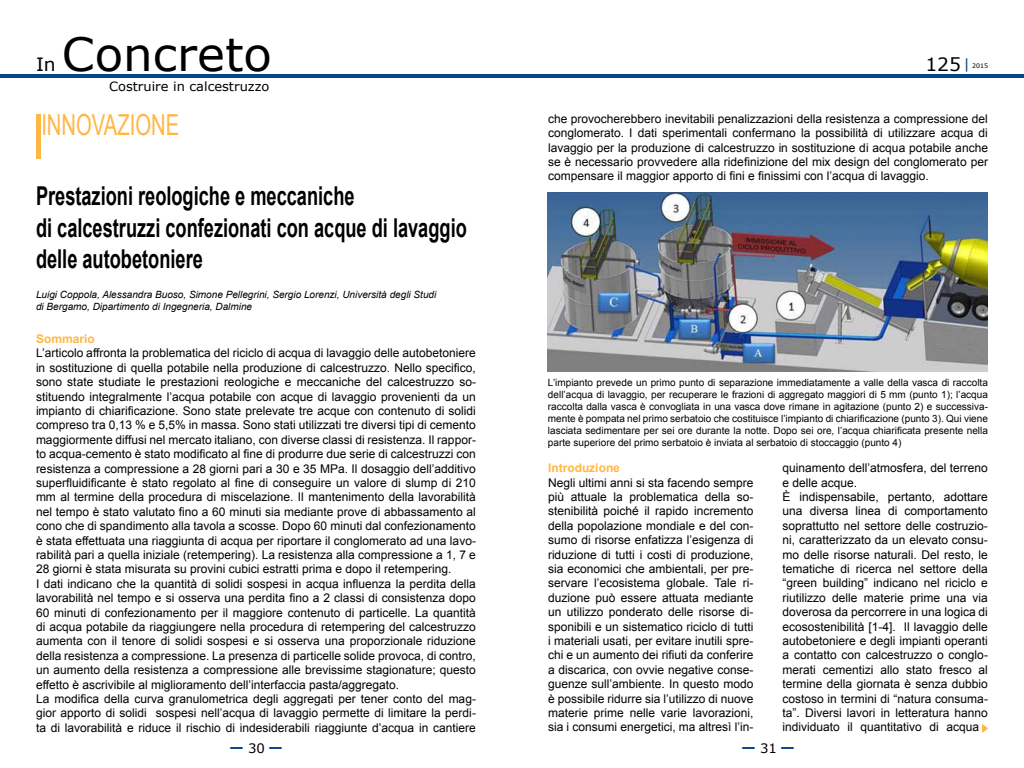
<style>
.page{position:relative;width:1024px;height:768px;background:#fff}
.page>*{position:absolute;margin:0;border:0;box-sizing:border-box;transform-origin:0 0}
.t1{font:45.8px "Verdana";color:#000}
.t2{font:28.9px "Arial";color:#ffb743;scale:.7 1}
.t3{font:700 26px/31.2px "Arial";color:#000;scale:.7 1}
.t4{font:25px "Verdana";color:#00488d}
.t5{font:18.3px "Verdana";color:#000}
.t6{font:12.7px "Verdana";color:#000}
.t7{font:12px/14.4px "Arial";color:#000}
.t8{font:700 12px "Arial";color:#ffb743}
.t9{font:10px/12px "Arial";color:#000;text-align:justify}
.t10{font:italic 10px/12px "Arial";color:#000}
.t11{font:6.2px "Verdana";color:#000}
.s1{font-size:13px;color:#000}
.s2{font-size:14px;color:#00488d}
</style>
<div class="page">
<hr style="left:0;top:74px;width:512px;height:4px;background:#00488d">
<hr style="left:512px;top:74px;width:512px;height:4px;background:#00488d">
<hr style="left:36px;top:114px;width:4px;height:44px;background:#ffb743">
<svg style="left:982px;top:724px;width:6px;height:9px"></svg>
<img style="left:548px;top:193px;width:440px;height:179px">
<h3 class="t5" style="left:36px;top:53px;width:21px">In</h3>
<h1 class="t1" style="left:62px;top:25px;width:211px">Concreto</h1>
<p class="t6" style="left:109px;top:79px;width:162px">Costruire in calcestruzzo</p>
<h2 class="t2" style="left:41px;top:106px;width:199px">INNOVAZIONE</h2>
<h3 class="t3" style="left:36px;top:181px;width:617px">Prestazioni reologiche e meccaniche<br>di calcestruzzi confezionati con acque di lavaggio delle autobetoniere</h3>
<p class="t10" style="left:36px;top:288px;width:402px">Luigi Coppola, Alessandra Buoso, Simone Pellegrini, Sergio Lorenzi, Università degli Studi di Bergamo, Dipartimento di Ingegneria, Dalmine</p>
<p class="t8" style="left:36px;top:331px;width:60px">Sommario</p>
<p class="t7" style="left:36px;top:346px;width:442px">L’articolo affronta la problematica del riciclo di acqua di lavaggio delle autobetoniere in sostituzione di quella potabile nella produzione di calcestruzzo. Nello specifico, sono state studiate le prestazioni reologiche e meccaniche del calcestruzzo so&shy;stituendo integralmente l’acqua potabile con acque di lavaggio provenienti da un impianto di chiarificazione. Sono state prelevate tre acque con contenuto di solidi compreso tra 0,13 % e 5,5% in massa. Sono stati utilizzati tre diversi tipi di cemento maggiormente diffusi nel mercato italiano, con diverse classi di resistenza. Il rappor&shy;to acqua-cemento è stato modificato al fine di produrre due serie di calcestruzzi con resistenza a compressione a 28 giorni pari a 30 e 35 MPa. Il dosaggio dell’additivo superfluidificante è stato regolato al fine di conseguire un valore di slump di 210 mm al termine della procedura di miscelazione. Il mantenimento della lavorabilità nel tempo è stato valutato fino a 60 minuti sia mediante prove di abbassamento al cono che di spandimento alla tavola a scosse. Dopo 60 minuti dal confezionamento è stata effettuata una riaggiunta di acqua per riportare il conglomerato ad una lavo&shy;rabilità pari a quella iniziale (retempering). La resistenza alla compressione a 1, 7 e 28 giorni è stata misurata su provini cubici estratti prima e dopo il retempering.<br>I dati indicano che la quantità di solidi sospesi in acqua influenza la perdita della lavorabilità nel tempo e si osserva una perdita fino a 2 classi di consistenza dopo 60 minuti di confezionamento per il maggiore contenuto di particelle. La quantità di acqua potabile da riaggiungere nella procedura di retempering del calcestruzzo aumenta con il tenore di solidi sospesi e si osserva una proporzionale riduzione della resistenza a compressione. La presenza di particelle solide provoca, di contro, un aumento della resistenza a compressione alle brevissime stagionature; questo effetto è ascrivibile al miglioramento dell’interfaccia pasta/aggregato.<br>La modifica della curva granulometrica degli aggregati per tener conto del mag&shy;gior apporto di solidi sospesi nell’acqua di lavaggio permette di limitare la perdi&shy;ta di lavorabilità e riduce il rischio di indesiderabili riaggiunte d’acqua in cantiere</p>
<h3 class="t4" style="left:228px;top:731px;width:57px">–<span class="s1">30</span>–</h3>
<h3 class="t5" style="left:925px;top:53px;width:46px">125<span class="s2">|</span></h3>
<p class="t11" style="left:972px;top:61px;width:18px">2015</p>
<p class="t7" style="left:548px;top:111px;width:442px;text-align:justify">che provocherebbero inevitabili penalizzazioni della resistenza a compressione del conglomerato. I dati sperimentali confermano la possibilità di utilizzare acqua di lavaggio per la produzione di calcestruzzo in sostituzione di acqua potabile anche se è necessario provvedere alla ridefinizione del mix design del conglomerato per compensare il maggior apporto di fini e finissimi con l’acqua di lavaggio.</p>
<p class="t9" style="left:548px;top:377px;width:441px">L’impianto prevede un primo punto di separazione immediatamente a valle della vasca di raccolta dell’acqua di lavaggio, per recuperare le frazioni di aggregato maggiori di 5 mm (punto 1); l’acqua raccolta dalla vasca è convogliata in una vasca dove rimane in agitazione (punto 2) e successiva&shy;mente è pompata nel primo serbatoio che costituisce l’impianto di chiarificazione (punto 3). Qui viene lasciata sedimentare per sei ore durante la notte. Dopo sei ore, l’acqua chiarificata presente nella parte superiore del primo serbatoio è inviata al serbatoio di stoccaggio (punto 4)</p>
<p class="t8" style="left:548px;top:460px;width:73px">Introduzione</p>
<p class="t7" style="left:548px;top:475px;width:207px;text-align:justify">Negli ultimi anni si sta facendo sempre più attuale la problematica della so&shy;stenibilità poiché il rapido incremento della popolazione mondiale e del con&shy;sumo di risorse enfatizza l’esigenza di riduzione di tutti i costi di produzione, sia economici che ambientali, per pre&shy;servare l’ecosistema globale. Tale ri&shy;duzione può essere attuata mediante un utilizzo ponderato delle risorse di&shy;sponibili e un sistematico riciclo di tutti i materiali usati, per evitare inutili spre&shy;chi e un aumento dei rifiuti da conferire a discarica, con ovvie negative conse&shy;guenze sull’ambiente. In questo modo è possibile ridurre sia l’utilizzo di nuove materie prime nelle varie lavorazioni, sia i consumi energetici, ma altresì l’in-</p>
<p class="t7" style="left:783px;top:461px;width:207px">quinamento dell’atmosfera, del terreno e delle acque.<br>È indispensabile, pertanto, adottare una diversa linea di comportamento soprattutto nel settore delle costruzio&shy;ni, caratterizzato da un elevato consu&shy;mo delle risorse naturali. Del resto, le tematiche di ricerca nel settore della “green building” indicano nel riciclo e riutilizzo delle materie prime una via doverosa da percorrere in una logica di ecosostenibilità [1-4]. Il lavaggio delle autobetoniere e degli impianti operanti a contatto con calcestruzzo o conglo&shy;merati cementizi allo stato fresco al termine della giornata è senza dubbio costoso in termini di “natura consuma&shy;ta”. Diversi lavori in letteratura hanno individuato il quantitativo di acqua</p>
<h3 class="t4" style="left:741px;top:731px;width:57px">–<span class="s1">31</span>–</h3>
</div>
